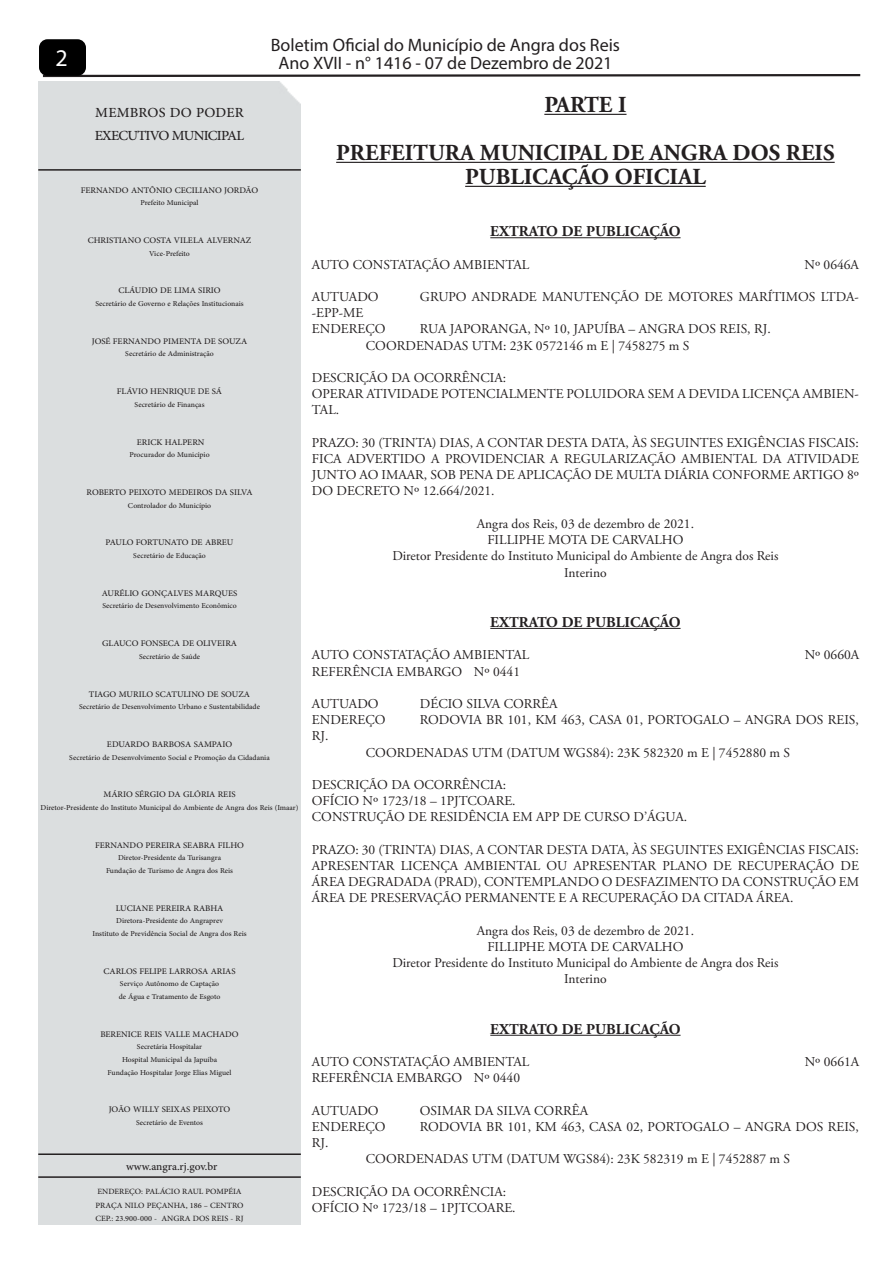
<style>
.page{position:relative;width:893px;height:1263px;background:#fff}
.page>*{position:absolute;margin:0;border:0;box-sizing:border-box;transform-origin:0 0}
.t1{font:24px "Myriad Pro";color:#fff}
.t2{font:700 22.95px/48px "Adobe Garamond Pro";color:#231f20;text-align:center}
.t3{font:19.5px/23.4px "Adobe Arabic";letter-spacing:-.04em;color:#231f20}
.t4{font:18px/18px "Myriad Pro";color:#231f20;text-align:center}
.t5{font:15.45px "Adobe Arabic";color:#231f20}
.t6{font:700 15px "Adobe Garamond Pro";color:#231f20}
.t7{font:13.5px/16.2px "Adobe Garamond Pro";color:#231f20}
.t8{font:12px "Adobe Arabic";color:#231f20}
.t9{font:11.25px/13.5px "Adobe Arabic";color:#231f20}
.t10{font:10.5px/12.6px "Adobe Arabic";color:#231f20;text-align:center}
</style>
<div class="page">
<svg style="left:42px;top:74px;width:819px;height:4px"></svg>
<div style="left:39px;top:39px;width:47px;height:37px;background:#000;border-radius:9px"></div>
<hr style="left:544px;top:114px;width:82px;height:1px;background:#231f20">
<hr style="left:336px;top:162px;width:499px;height:1px;background:#231f20">
<hr style="left:465px;top:186px;width:241px;height:1px;background:#231f20">
<hr style="left:490px;top:237px;width:191px;height:1px;background:#231f20">
<hr style="left:490px;top:628px;width:191px;height:1px;background:#231f20">
<hr style="left:490px;top:1035px;width:191px;height:1px;background:#231f20">
<hr style="left:38px;top:169px;width:263px;height:2px;background:#231f20">
<hr style="left:38px;top:1176px;width:263px;height:2px;background:#231f20">
<hr style="left:38px;top:1153px;width:263px;height:2px;background:#231f20">
<h3 class="t4" style="left:271px;top:36px;width:351px">Boletim Oficial do Município de Angra dos Reis<br>Ano XVII - n° 1416 - 07 de Dezembro de 2021</h3>
<h2 class="t2" style="left:336px;top:81px;width:500px">PARTE I<br>PREFEITURA MUNICIPAL DE ANGRA DOS REIS</h2>
<h2 class="t2" style="left:465px;top:153px;width:242px">PUBLICAÇÃO OFICIAL</h2>
<p class="t6" style="left:490px;top:223px;width:192px">EXTRATO DE PUBLICAÇÃO</p>
<p class="t7" style="left:312px;top:257px;width:219px">AUTO CONSTATAÇÃO AMBIENTAL</p>
<p class="t7" style="left:804px;top:257px;width:56px">Nº 0646A</p>
<p class="t7" style="left:312px;top:289px;width:68px">AUTUADO</p>
<p class="t7" style="left:420px;top:289px;width:441px">GRUPO ANDRADE MANUTENÇÃO DE MOTORES MARÍTIMOS LTDA-</p>
<p class="t7" style="left:312px;top:305px;width:75px">-EPP-ME<br>ENDEREÇO</p>
<h1 class="t1" style="left:55px;top:43px;width:14px">2</h1>
<h3 class="t3" style="left:95px;top:98px;width:151px">MEMBROS DO PODER<br>EXECUTIVO MUNICIPAL</h3>
<p class="t8" style="left:81px;top:181px;width:179px">FERNANDO ANTÔNIO CECILIANO JORDÃO</p>
<p class="t10" style="left:141px;top:195px;width:60px">Prefeito Municipal</p>
<p class="t8" style="left:88px;top:232px;width:165px">CHRISTIANO COSTA VILELA ALVERNAZ</p>
<p class="t10" style="left:149px;top:246px;width:42px">Vice-Prefeito</p>
<p class="t8" style="left:118px;top:282px;width:104px">CLÁUDIO DE LIMA SIRIO</p>
<p class="t10" style="left:95px;top:296px;width:150px">Secretário de Governo e Relações Institucionais</p>
<p class="t8" style="left:92px;top:333px;width:157px">JOSÉ FERNANDO PIMENTA DE SOUZA</p>
<p class="t10" style="left:125px;top:346px;width:90px">Secretário de Administração</p>
<p class="t8" style="left:117px;top:383px;width:107px">FLÁVIO HENRIQUE DE SÁ</p>
<p class="t10" style="left:135px;top:397px;width:71px">Secretário de Finanças</p>
<p class="t8" style="left:137px;top:433px;width:69px">ERICK HALPERN</p>
<p class="t10" style="left:129px;top:447px;width:82px">Procurador do Município</p>
<p class="t8" style="left:87px;top:484px;width:167px">ROBERTO PEIXOTO MEDEIROS DA SILVA</p>
<p class="t10" style="left:128px;top:498px;width:85px">Controlador do Município</p>
<p class="t8" style="left:106px;top:534px;width:129px">PAULO FORTUNATO DE ABREU</p>
<p class="t10" style="left:133px;top:548px;width:74px">Secretário de Educação</p>
<p class="t8" style="left:102px;top:585px;width:137px">AURÉLIO GONÇALVES MARQUES</p>
<p class="t10" style="left:102px;top:598px;width:136px">Secretário de Desenvolvimento Econômico</p>
<p class="t8" style="left:102px;top:635px;width:137px">GLAUCO FONSECA DE OLIVEIRA</p>
<p class="t10" style="left:139px;top:649px;width:63px">Secretário de Saúde</p>
<p class="t8" style="left:89px;top:685px;width:163px">TIAGO MURILO SCATULINO DE SOUZA</p>
<p class="t10" style="left:79px;top:699px;width:182px">Secretário de Desenvolvimento Urbano e Sustentabilidade</p>
<p class="t8" style="left:107px;top:736px;width:127px">EDUARDO BARBOSA SAMPAIO</p>
<p class="t10" style="left:69px;top:750px;width:202px">Secretário de Desenvolvimento Social e Promoção da Cidadania</p>
<p class="t8" style="left:103px;top:786px;width:134px">MÁRIO SÉRGIO DA GLÓRIA REIS</p>
<p class="t10" style="left:41px;top:800px;width:259px">Diretor-Presidente do Instituto Municipal do Ambiente de Angra dos Reis (Imaar)</p>
<p class="t8" style="left:95px;top:837px;width:150px">FERNANDO PEREIRA SEABRA FILHO</p>
<p class="t10" style="left:106px;top:850px;width:129px">Diretor-Presidente da Turisangra<br>Fundação de Turismo de Angra dos Reis</p>
<p class="t8" style="left:116px;top:900px;width:109px">LUCIANE PEREIRA RABHA</p>
<p class="t10" style="left:93px;top:913px;width:156px">Diretora-Presidente do Angraprev<br>Instituto de Previdência Social de Angra dos Reis</p>
<p class="t8" style="left:104px;top:963px;width:134px">CARLOS FELIPE LARROSA ARIAS</p>
<p class="t10" style="left:119px;top:976px;width:103px;text-align:left">Serviço Autônomo de Captação de Água e Tratamento de Esgoto</p>
<p class="t8" style="left:100px;top:1026px;width:140px">BERENICE REIS VALLE MACHADO</p>
<p class="t10" style="left:108px;top:1039px;width:125px">Secretária Hospitalar<br>Hospital Municipal da Japuíba<br>Fundação Hospitalar Jorge Elias Miguel</p>
<p class="t8" style="left:109px;top:1101px;width:123px">JOÃO WILLY SEIXAS PEIXOTO</p>
<p class="t10" style="left:136px;top:1115px;width:68px">Secretário de Eventos</p>
<p class="t7" style="left:366px;top:322px;width:406px;text-indent:54px">RUA JAPORANGA, Nº 10, JAPUÍBA – ANGRA DOS REIS, RJ.<br>COORDENADAS UTM: 23K 0572146 m E | 7458275 m S</p>
<p class="t7" style="left:312px;top:370px;width:549px">DESCRIÇÃO DA OCORRÊNCIA:<br>OPERAR ATIVIDADE POTENCIALMENTE POLUIDORA SEM A DEVIDA LICENÇA AMBIEN-<br>TAL.</p>
<p class="t7" style="left:312px;top:435px;width:549px;text-align:justify">PRAZO: 30 (TRINTA) DIAS, A CONTAR DESTA DATA, ÀS SEGUINTES EXIGÊNCIAS FISCAIS:<br>FICA ADVERTIDO A PROVIDENCIAR A REGULARIZAÇÃO AMBIENTAL DA ATIVIDADE JUNTO AO IMAAR, SOB PENA DE APLICAÇÃO DE MULTA DIÁRIA CONFORME ARTIGO 8º DO DECRETO Nº 12.664/2021.</p>
<p class="t7" style="left:392px;top:516px;width:388px;text-align:center">Angra dos Reis, 03 de dezembro de 2021.<br>FILLIPHE MOTA DE CARVALHO<br>Diretor Presidente do Instituto Municipal do Ambiente de Angra dos Reis Interino</p>
<p class="t6" style="left:490px;top:613px;width:192px">EXTRATO DE PUBLICAÇÃO</p>
<p class="t7" style="left:312px;top:647px;width:219px">AUTO CONSTATAÇÃO AMBIENTAL</p>
<p class="t7" style="left:805px;top:647px;width:56px">Nº 0660A</p>
<p class="t7" style="left:312px;top:664px;width:210px">REFERÊNCIA EMBARGO Nº 0441</p>
<p class="t7" style="left:312px;top:696px;width:68px">AUTUADO</p>
<p class="t7" style="left:420px;top:696px;width:139px">DÉCIO SILVA CORRÊA</p>
<p class="t7" style="left:312px;top:712px;width:75px">ENDEREÇO</p>
<p class="t7" style="left:420px;top:712px;width:440px">RODOVIA BR 101, KM 463, CASA 01, PORTOGALO – ANGRA DOS REIS,</p>
<p class="t7" style="left:312px;top:728px;width:18px">RJ.</p>
<p class="t7" style="left:366px;top:745px;width:426px">COORDENADAS UTM (DATUM WGS84): 23K 582320 m E | 7452880 m S</p>
<p class="t7" style="left:312px;top:777px;width:377px">DESCRIÇÃO DA OCORRÊNCIA:<br>OFÍCIO Nº 1723/18 – 1PJTCOARE.<br>CONSTRUÇÃO DE RESIDÊNCIA EM APP DE CURSO D’ÁGUA.</p>
<p class="t7" style="left:312px;top:842px;width:549px;text-align:justify">PRAZO: 30 (TRINTA) DIAS, A CONTAR DESTA DATA, ÀS SEGUINTES EXIGÊNCIAS FISCAIS:<br>APRESENTAR LICENÇA AMBIENTAL OU APRESENTAR PLANO DE RECUPERAÇÃO DE ÁREA DEGRADADA (PRAD), CONTEMPLANDO O DESFAZIMENTO DA CONSTRUÇÃO EM ÁREA DE PRESERVAÇÃO PERMANENTE E A RECUPERAÇÃO DA CITADA ÁREA.</p>
<p class="t7" style="left:392px;top:923px;width:388px;text-align:center">Angra dos Reis, 03 de dezembro de 2021.<br>FILLIPHE MOTA DE CARVALHO<br>Diretor Presidente do Instituto Municipal do Ambiente de Angra dos Reis Interino</p>
<p class="t6" style="left:490px;top:1020px;width:192px">EXTRATO DE PUBLICAÇÃO</p>
<p class="t7" style="left:312px;top:1054px;width:219px">AUTO CONSTATAÇÃO AMBIENTAL</p>
<p class="t7" style="left:805px;top:1054px;width:56px">Nº 0661A</p>
<p class="t7" style="left:312px;top:1070px;width:210px">REFERÊNCIA EMBARGO Nº 0440</p>
<p class="t7" style="left:312px;top:1103px;width:68px">AUTUADO</p>
<p class="t7" style="left:420px;top:1103px;width:170px">OSIMAR DA SILVA CORRÊA</p>
<p class="t7" style="left:312px;top:1119px;width:75px">ENDEREÇO</p>
<p class="t7" style="left:420px;top:1119px;width:440px">RODOVIA BR 101, KM 463, CASA 02, PORTOGALO – ANGRA DOS REIS,</p>
<p class="t7" style="left:312px;top:1135px;width:18px">RJ.</p>
<p class="t7" style="left:366px;top:1151px;width:426px">COORDENADAS UTM (DATUM WGS84): 23K 582319 m E | 7452887 m S</p>
<p class="t7" style="left:312px;top:1184px;width:205px">DESCRIÇÃO DA OCORRÊNCIA:<br>OFÍCIO Nº 1723/18 – 1PJTCOARE.</p>
<p class="t5" style="left:126px;top:1156px;width:93px">www.angra.rj.gov.br</p>
<p class="t9" style="left:95px;top:1184px;width:150px">ENDEREÇO: PALÁCIO RAUL POMPÉIA<br>PRAÇA NILO PEÇANHA, 186 – CENTRO<br>CEP.: 23.900-000 - ANGRA DOS REIS - RJ</p>
</div>
